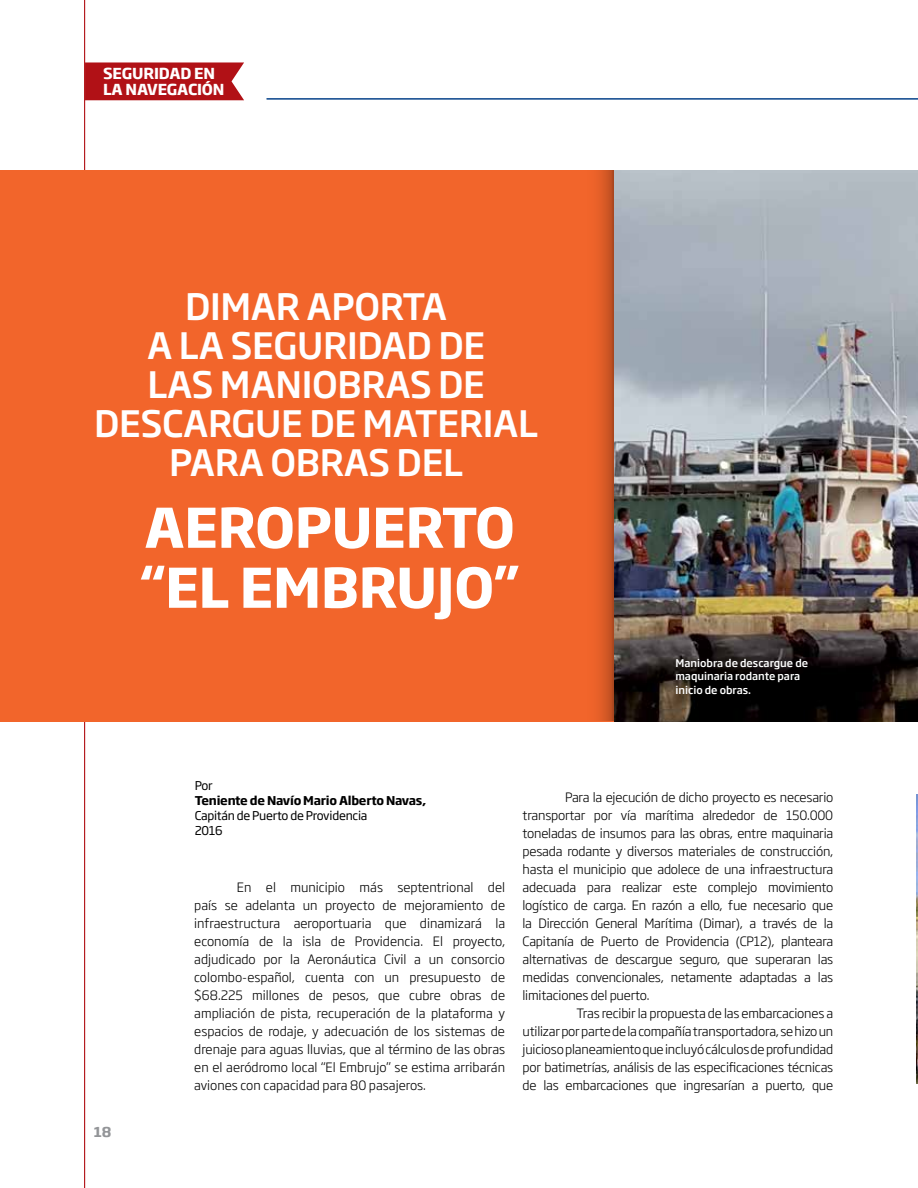
<style>
.page{position:relative;width:918px;height:1188px;background:#fff}
.page>*{position:absolute;margin:0;border:0;box-sizing:border-box;transform-origin:0 0}
.t1{font:700 54px/60px "Soho Gothic Pro";letter-spacing:-.01em;color:#fff}
.t2{font:500 36px/39px "Soho Gothic Pro";letter-spacing:-.01em;color:#fff;text-align:center}
.t3{font:700 15px/16.2px "Soho Gothic Pro";letter-spacing:-.01em;color:#fff}
.t4{font:700 13.5px "Soho Gothic Pro";color:#939598}
.t5{font:300 12.75px/18px "Soho Gothic Pro";letter-spacing:-.015em;color:#000;text-align:justify}
.t6{font:12px/15px "Soho Gothic Pro";letter-spacing:-.02em;color:#000}
.t7{font:700 12px "Soho Gothic Pro";letter-spacing:-.02em;color:#000}
.t8{font:500 10.5px/13.5px "Soho Gothic Pro";color:#fff}
</style>
<div class="page">
<hr style="left:84px;top:0;width:1px;height:1188px;background:#b11116">
<div style="left:85px;top:62px;width:159px;height:38px;background:#b11116"></div>
<hr style="left:267px;top:99px;width:651px;height:1px;background:#023f88">
<img style="left:613px;top:170px;width:305px;height:551px">
<img style="left:917px;top:794px;width:1px;height:290px">
<div style="left:0;top:170px;width:613px;height:552px;background:#f2652b"></div>
<svg style="left:598px;top:170px;width:15px;height:550px"></svg>
<p class="t3" style="left:103px;top:64px;width:123px">SEGURIDAD EN<br>LA NAVEGACIÓN</p>
<h2 class="t2" style="left:94px;top:285px;width:446px">DIMAR APORTA<br>A LA SEGURIDAD DE<br>LAS MANIOBRAS DE<br>DESCARGUE DE MATERIAL<br>PARA OBRAS DEL</h2>
<h1 class="t1" style="left:140px;top:494px;width:382px">AEROPUERTO “EL EMBRUJO”</h1>
<p class="t8" style="left:675px;top:655px;width:134px">Maniobra de descargue de maquinaria rodante para inicio de obras.</p>
<p class="t4" style="left:94px;top:1122px;width:19px">18</p>
<p class="t6" style="left:195px;top:778px;width:19px">Por</p>
<p class="t7" style="left:195px;top:791px;width:233px">Teniente de Navío Mario Alberto Navas,</p>
<p class="t6" style="left:195px;top:808px;width:174px">Capitán de Puerto de Providencia<br>2016</p>
<p class="t5" style="left:194px;top:878px;width:312px;text-indent:43px">En el municipio más septentrional del país se adelanta un proyecto de mejoramiento de infraestructura aeroportuaria que dinamizará la economía de la isla de Providencia. El proyecto, adjudicado por la Aeronáutica Civil a un consorcio colombo-español, cuenta con un presupuesto de $68.225 millones de pesos, que cubre obras de ampliación de pista, recuperación de la plataforma y espacios de rodaje, y adecuación de los sistemas de drenaje para aguas lluvias, que al término de las obras en el aeródromo local “El Embrujo” se estima arribarán aviones con capacidad para 80 pasajeros.</p>
<p class="t5" style="left:565px;top:788px;width:270px">Para la ejecución de dicho proyecto es necesario</p>
<p class="t5" style="left:523px;top:806px;width:312px">transportar por vía marítima alrededor de 150.000</p>
<p class="t5" style="left:523px;top:824px;width:312px">toneladas de insumos para las obras, entre maquinaria</p>
<p class="t5" style="left:523px;top:842px;width:312px">pesada rodante y diversos materiales de construcción,</p>
<p class="t5" style="left:523px;top:860px;width:312px">hasta el municipio que adolece de una infraestructura</p>
<p class="t5" style="left:523px;top:878px;width:312px">adecuada para realizar este complejo movimiento</p>
<p class="t5" style="left:523px;top:896px;width:312px">logístico de carga. En razón a ello, fue necesario que</p>
<p class="t5" style="left:523px;top:914px;width:312px">la Dirección General Marítima (Dimar), a través de la</p>
<p class="t5" style="left:523px;top:932px;width:312px">Capitanía de Puerto de Providencia (CP12), planteara</p>
<p class="t5" style="left:523px;top:950px;width:312px">alternativas de descargue seguro, que superaran las</p>
<p class="t5" style="left:523px;top:968px;width:312px">medidas convencionales, netamente adaptadas a las</p>
<p class="t5" style="left:523px;top:986px;width:128px">limitaciones del puerto.</p>
<p class="t5" style="left:577px;top:1004px;width:258px">Tras recibir la propuesta de las embarcaciones a</p>
<p class="t5" style="left:523px;top:1022px;width:312px">utilizar por parte de la compañía transportadora, se hizo un</p>
<p class="t5" style="left:523px;top:1040px;width:312px">juicioso planeamiento que incluyó cálculos de profundidad</p>
<p class="t5" style="left:523px;top:1058px;width:312px">por batimetrías, análisis de las especificaciones técnicas</p>
<p class="t5" style="left:523px;top:1076px;width:312px">de las embarcaciones que ingresarían a puerto, que</p>
</div>
